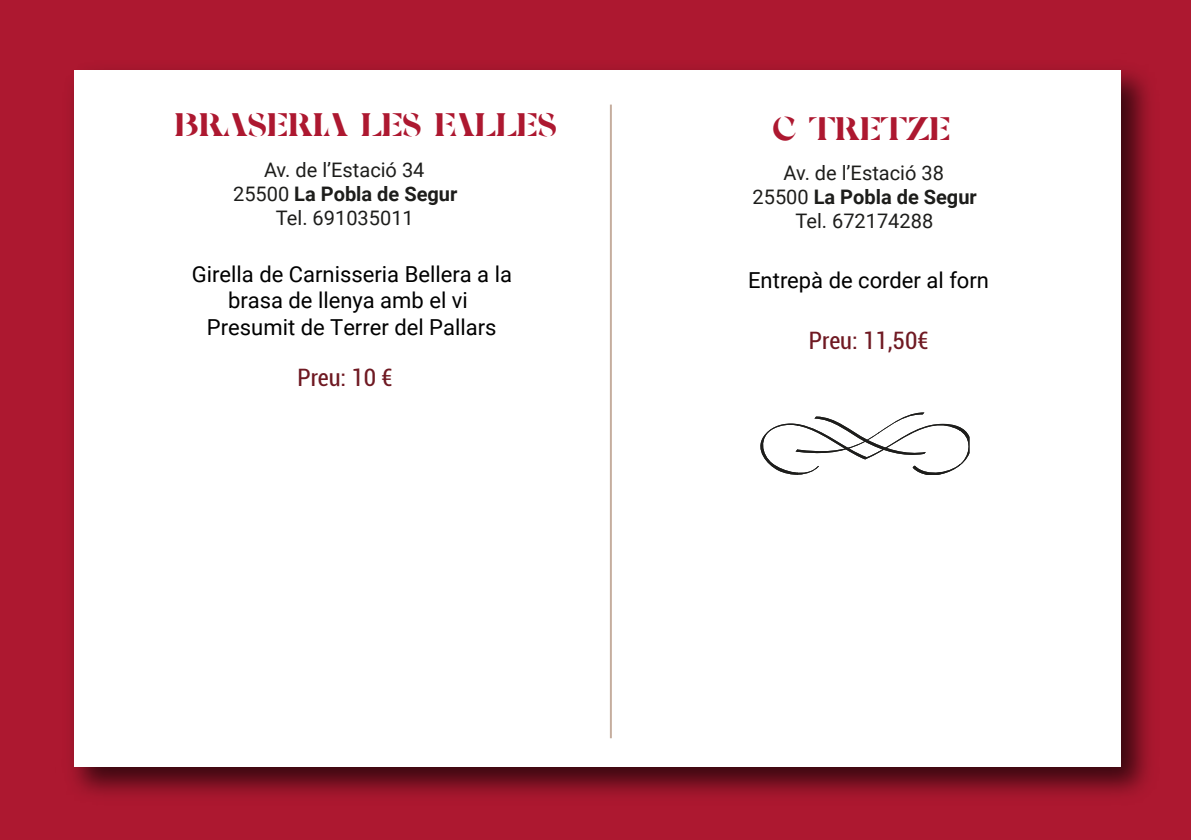
<style>
.page{position:relative;width:1191px;height:840px;background:#fff}
.page>*{position:absolute;margin:0;border:0;box-sizing:border-box;transform-origin:0 0}
.t1{font:condensed 24px "Roboto";color:#6f1922}
.t2{font:22px/26.4px "Roboto";color:#000;text-align:center}
.t3{font:20px/24px "Roboto";color:#1d1d1b;text-align:center}
.t4{font:700 20px "Policing Market";color:#ad1830}
.s1{font-weight:700}
</style>
<div class="page">
<div style="left:0;top:0;width:1191px;height:839px;background:#ad1830"></div>
<img style="left:71px;top:69px;width:1078px;height:726px">
<div style="left:74px;top:70px;width:1046px;height:695px;background:#fff"></div>
<hr style="left:610px;top:104px;width:2px;height:633px;background:#8b5c3d">
<svg style="left:760px;top:412px;width:210px;height:63px"></svg>
<svg style="left:919px;top:434px;width:7px;height:23px"></svg>
<svg style="left:878px;top:416px;width:41px;height:18px"></svg>
<svg style="left:878px;top:434px;width:41px;height:23px"></svg>
<svg style="left:838px;top:416px;width:40px;height:18px"></svg>
<svg style="left:838px;top:434px;width:40px;height:23px"></svg>
<svg style="left:814px;top:416px;width:24px;height:18px"></svg>
<svg style="left:814px;top:434px;width:24px;height:23px"></svg>
<p class="t4" style="left:174px;top:117px;width:384px">BRASERIA LES FALLES</p>
<p class="t3" style="left:233px;top:156px;width:226px">Av. de l’Estació 34<br>25500 <span class="s1">La Pobla de Segur<br></span>Tel. 691035011</p>
<p class="t2" style="left:192px;top:260px;width:321px">Girella de Carnisseria Bellera a la brasa de llenya amb el vi<br>Presumit de Terrer del Pallars</p>
<p class="t1" style="left:297px;top:360px;width:97px">Preu: 10 €</p>
<p class="t4" style="left:772px;top:121px;width:180px">C TRETZE</p>
<p class="t3" style="left:752px;top:160px;width:226px">Av. de l’Estació 38<br>25500 <span class="s1">La Pobla de Segur<br></span>Tel. 672174288</p>
<p class="t2" style="left:748px;top:266px;width:242px">Entrepà de corder al forn</p>
<p class="t1" style="left:809px;top:323px;width:121px">Preu: 11,50€</p>
</div>
